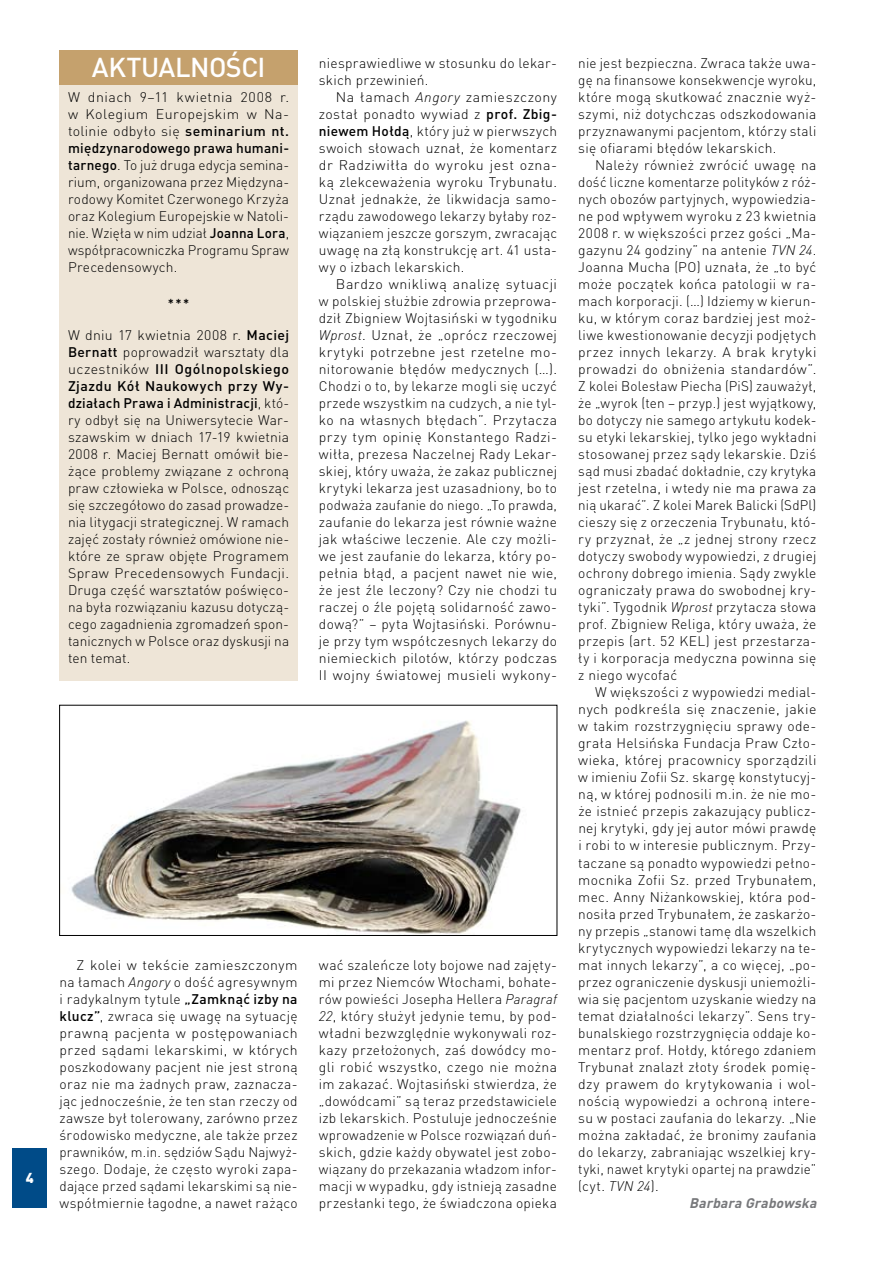
<style>
.page{position:relative;width:893px;height:1263px;background:#fff}
.page>*{position:absolute;margin:0;border:0;box-sizing:border-box;transform-origin:0 0}
.t1{font:500 27px "DIN Festival";letter-spacing:-.02em;color:#fff}
.t2{font:900 14.25px "DIN Festival";color:#fff}
.t3{font:300 13.8px/17px "DIN Festival";letter-spacing:.02em;color:#000;text-align:justify}
.t4{font:italic 700 13.8px "DIN Festival";color:#77787b}
.t5{font:500 12.75px "DIN Festival";color:#000}
.s1{font-weight:500}
.s2{font-style:italic}
</style>
<div class="page">
<div style="left:60px;top:82px;width:238px;height:598px;background:#eee5d7"></div>
<div style="left:60px;top:50px;width:238px;height:34px;background:#c5a16d"></div>
<img style="left:71px;top:720px;width:450px;height:213px">
<div style="left:13px;top:1148px;width:34px;height:60px;background:#004b88"></div>
<p class="t2" style="left:26px;top:1168px;width:9px">4</p>
<h1 class="t1" style="left:92px;top:50px;width:175px">AKTUALNOŚCI</h1>
<p class="t3" style="left:68px;top:88px;width:223px">W dniach 9–11 kwietnia 2008 r. w Kolegium Europejskim w Na&shy;tolinie odbyło się <span class="s1">seminarium nt. międzynarodowego prawa humani&shy;tarnego</span>. To już druga edycja semina&shy;rium, organizowana przez Międzyna&shy;rodowy Komitet Czerwonego Krzyża oraz Kolegium Europejskie w Natoli&shy;nie. Wzięła w nim udział <span class="s1">Joanna Lora</span>, współpracowniczka Programu Spraw Precedensowych.</p>
<p class="t5" style="left:168px;top:295px;width:23px">***</p>
<p class="t3" style="left:68px;top:327px;width:223px">W dniu 17 kwietnia 2008 r. <span class="s1">Maciej Bernatt</span> poprowadził warsztaty dla uczestników <span class="s1">III Ogólnopolskiego Zjazdu Kół Naukowych przy Wy&shy;działach Prawa i Administracji</span>, któ&shy;ry odbył się na Uniwersytecie War&shy;szawskim w dniach 17-19 kwietnia 2008 r. Maciej Bernatt omówił bie&shy;żące problemy związane z ochroną praw człowieka w Polsce, odnosząc się szczegółowo do zasad prowadze&shy;nia litygacji strategicznej. W ramach zajęć zostały również omówione nie&shy;które ze spraw objęte Programem Spraw Precedensowych Fundacji.<br>Druga część warsztatów poświęco&shy;na była rozwiązaniu kazusu dotyczą&shy;cego zagadnienia zgromadzeń spon&shy;tanicznych w Polsce oraz dyskusji na ten temat.</p>
<p class="t3" style="left:60px;top:956px;width:240px;text-indent:17px">Z kolei w tekście zamieszczonym na łamach <span class="s2">Angory</span> o dość agresywnym i radykalnym tytule <span class="s1">„Zamknąć izby na klucz”</span>, zwraca się uwagę na sytuację prawną pacjenta w postępowaniach przed sądami lekarskimi, w których poszkodowany pacjent nie jest stroną oraz nie ma żadnych praw, zaznacza&shy;jąc jednocześnie, że ten stan rzeczy od zawsze był tolerowany, zarówno przez środowisko medyczne, ale także przez prawników, m.in. sędziów Sądu Najwyż&shy;szego. Dodaje, że często wyroki zapa&shy;dające przed sądami lekarskimi są nie&shy;współmiernie łagodne, a nawet rażąco</p>
<p class="t3" style="left:319px;top:54px;width:240px">niesprawiedliwe w stosunku do lekar&shy;skich przewinień.</p>
<p class="t3" style="left:319px;top:88px;width:240px;text-indent:17px">Na łamach <span class="s2">Angory</span> zamieszczony został ponadto wywiad z <span class="s1">prof. Zbig&shy;niewem Hołdą</span>, który już w pierwszych swoich słowach uznał, że komentarz dr Radziwiłła do wyroku jest ozna&shy;ką zlekceważenia wyroku Trybunału.<br>Uznał jednakże, że likwidacja samo&shy;rządu zawodowego lekarzy byłaby roz&shy;wiązaniem jeszcze gorszym, zwracając uwagę na złą konstrukcję art. 41 usta&shy;wy o izbach lekarskich.</p>
<p class="t3" style="left:319px;top:276px;width:240px;text-indent:17px">Bardzo wnikliwą analizę sytuacji w polskiej służbie zdrowia przeprowa&shy;dził Zbigniew Wojtasiński w tygodniku <span class="s2">Wprost</span>. Uznał, że „oprócz rzeczowej krytyki potrzebne jest rzetelne mo&shy;nitorowanie błędów medycznych (…).<br>Chodzi o to, by lekarze mogli się uczyć przede wszystkim na cudzych, a nie tyl&shy;ko na własnych błędach”. Przytacza przy tym opinię Konstantego Radzi&shy;wiłła, prezesa Naczelnej Rady Lekar&shy;skiej, który uważa, że zakaz publicznej krytyki lekarza jest uzasadniony, bo to podważa zaufanie do niego. „To prawda, zaufanie do lekarza jest równie ważne jak właściwe leczenie. Ale czy możli&shy;we jest zaufanie do lekarza, który po&shy;pełnia błąd, a pacjent nawet nie wie, że jest źle leczony? Czy nie chodzi tu raczej o źle pojętą solidarność zawo&shy;dową?” – pyta Wojtasiński. Porównu&shy;je przy tym współczesnych lekarzy do niemieckich pilotów, którzy podczas II wojny światowej musieli wykony-</p>
<p class="t3" style="left:319px;top:956px;width:240px">wać szaleńcze loty bojowe nad zajęty&shy;mi przez Niemców Włochami, bohate&shy;rów powieści Josepha Hellera <span class="s2">Paragraf 22</span>, który służył jedynie temu, by pod&shy;władni bezwzględnie wykonywali roz&shy;kazy przełożonych, zaś dowódcy mo&shy;gli robić wszystko, czego nie można im zakazać. Wojtasiński stwierdza, że „dowódcami” są teraz przedstawiciele izb lekarskich. Postuluje jednocześnie wprowadzenie w Polsce rozwiązań duń&shy;skich, gdzie każdy obywatel jest zobo&shy;wiązany do przekazania władzom infor&shy;macji w wypadku, gdy istnieją zasadne przesłanki tego, że świadczona opieka</p>
<p class="t3" style="left:578px;top:54px;width:240px">nie jest bezpieczna. Zwraca także uwa&shy;gę na finansowe konsekwencje wyroku, które mogą skutkować znacznie wyż&shy;szymi, niż dotychczas odszkodowania przyznawanymi pacjentom, którzy stali się ofiarami błędów lekarskich.</p>
<p class="t3" style="left:578px;top:157px;width:240px;text-indent:17px">Należy również zwrócić uwagę na dość liczne komentarze polityków z róż&shy;nych obozów partyjnych, wypowiedzia&shy;ne pod wpływem wyroku z 23 kwietnia 2008 r. w większości przez gości „Ma&shy;gazynu 24 godziny” na antenie <span class="s2">TVN 24</span>.<br>Joanna Mucha (PO) uznała, że „to być może początek końca patologii w ra&shy;mach korporacji. (…) Idziemy w kierun&shy;ku, w którym coraz bardziej jest moż&shy;liwe kwestionowanie decyzji podjętych przez innych lekarzy. A brak krytyki prowadzi do obniżenia standardów”.<br>Z kolei Bolesław Piecha (PiS) zauważył, że „wyrok (ten – przyp.) jest wyjątkowy, bo dotyczy nie samego artykułu kodek&shy;su etyki lekarskiej, tylko jego wykładni stosowanej przez sądy lekarskie. Dziś sąd musi zbadać dokładnie, czy krytyka jest rzetelna, i wtedy nie ma prawa za nią ukarać”. Z kolei Marek Balicki (SdPl) cieszy się z orzeczenia Trybunału, któ&shy;ry przyznał, że „z jednej strony rzecz dotyczy swobody wypowiedzi, z drugiej ochrony dobrego imienia. Sądy zwykle ograniczały prawa do swobodnej kry&shy;tyki”. Tygodnik <span class="s2">Wprost</span> przytacza słowa prof. Zbigniew Religa, który uważa, że przepis (art. 52 KEL) jest przestarza&shy;ły i korporacja medyczna powinna się z niego wycofać</p>
<p class="t3" style="left:595px;top:684px;width:223px">W większości z wypowiedzi medial-</p>
<p class="t3" style="left:578px;top:701px;width:240px">nych podkreśla się znaczenie, jakie</p>
<p class="t3" style="left:578px;top:718px;width:240px">w takim rozstrzygnięciu sprawy ode-</p>
<p class="t3" style="left:578px;top:735px;width:240px">grała Helsińska Fundacja Praw Czło-</p>
<p class="t3" style="left:578px;top:752px;width:240px">wieka, której pracownicy sporządzili</p>
<p class="t3" style="left:578px;top:769px;width:240px">w imieniu Zofii Sz. skargę konstytucyj-</p>
<p class="t3" style="left:578px;top:786px;width:240px">ną, w której podnosili m.in. że nie mo-</p>
<p class="t3" style="left:578px;top:803px;width:240px">że istnieć przepis zakazujący publicz-</p>
<p class="t3" style="left:578px;top:820px;width:240px">nej krytyki, gdy jej autor mówi prawdę</p>
<p class="t3" style="left:578px;top:837px;width:240px">i robi to w interesie publicznym. Przy-</p>
<p class="t3" style="left:578px;top:854px;width:240px">taczane są ponadto wypowiedzi pełno-</p>
<p class="t3" style="left:578px;top:871px;width:240px">mocnika Zofii Sz. przed Trybunałem,</p>
<p class="t3" style="left:578px;top:888px;width:240px">mec. Anny Niżankowskiej, która pod-</p>
<p class="t3" style="left:578px;top:905px;width:240px">nosiła przed Trybunałem, że zaskarżo-</p>
<p class="t3" style="left:578px;top:922px;width:240px">ny przepis „stanowi tamę dla wszelkich</p>
<p class="t3" style="left:578px;top:939px;width:240px">krytycznych wypowiedzi lekarzy na te-</p>
<p class="t3" style="left:578px;top:956px;width:240px">mat innych lekarzy”, a co więcej, „po-</p>
<p class="t3" style="left:578px;top:973px;width:240px">przez ograniczenie dyskusji uniemożli-</p>
<p class="t3" style="left:578px;top:990px;width:240px">wia się pacjentom uzyskanie wiedzy na</p>
<p class="t3" style="left:578px;top:1007px;width:240px">temat działalności lekarzy”. Sens try-</p>
<p class="t3" style="left:578px;top:1024px;width:240px">bunalskiego rozstrzygnięcia oddaje ko-</p>
<p class="t3" style="left:578px;top:1041px;width:240px">mentarz prof. Hołdy, którego zdaniem</p>
<p class="t3" style="left:578px;top:1058px;width:240px">Trybunał znalazł złoty środek pomię-</p>
<p class="t3" style="left:578px;top:1075px;width:240px">dzy prawem do krytykowania i wol-</p>
<p class="t3" style="left:578px;top:1092px;width:240px">nością wypowiedzi a ochroną intere-</p>
<p class="t3" style="left:578px;top:1109px;width:240px">su w postaci zaufania do lekarzy. „Nie</p>
<p class="t3" style="left:578px;top:1126px;width:240px">można zakładać, że bronimy zaufania</p>
<p class="t3" style="left:578px;top:1143px;width:240px">do lekarzy, zabraniając wszelkiej kry-</p>
<p class="t3" style="left:578px;top:1160px;width:240px">tyki, nawet krytyki opartej na prawdzie”</p>
<p class="t3" style="left:578px;top:1177px;width:82px">(cyt. <span class="s2">TVN 24</span>).</p>
<p class="t4" style="left:689px;top:1194px;width:132px">Barbara Grabowska</p>
</div>
